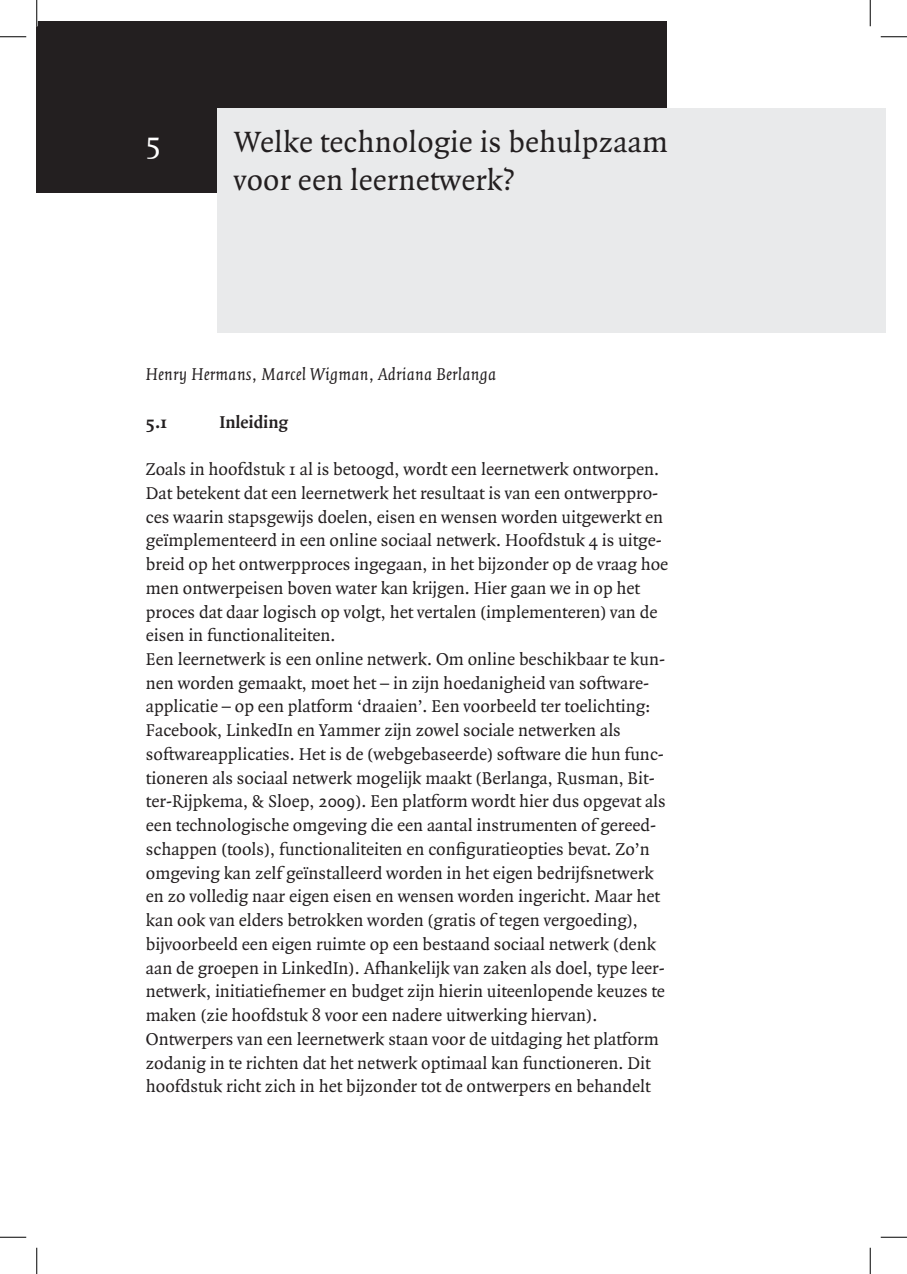
<style>
.page{position:relative;width:907px;height:1274px;background:#fff}
.page>*{position:absolute;margin:0;border:0;box-sizing:border-box;transform-origin:0 0}
.t1{font:31.5px/37.8px "Quadraat";letter-spacing:.005em;color:#231f20}
.t2{font:31.5px "Quadraat";color:#fff}
.t3{font:18.38px/23.8px "Quadraat";color:#231f20}
.t4{font:italic 18.38px "Quadraat";letter-spacing:.01em;color:#231f20}
.t5{font:700 18.38px "Quadraat";color:#231f20}
</style>
<div class="page">
<div style="left:37px;top:21px;width:630px;height:172px;background:#231f20"></div>
<div style="left:218px;top:108px;width:668px;height:225px;background:#e9eaeb"></div>
<hr style="left:36px;top:0;width:2px;height:26px;background:#fff">
<svg style="left:0;top:36px;width:26px;height:1px"></svg>
<svg style="left:881px;top:36px;width:26px;height:1px"></svg>
<svg style="left:0;top:1237px;width:26px;height:1px"></svg>
<svg style="left:881px;top:1237px;width:26px;height:1px"></svg>
<svg style="left:36px;top:0;width:1px;height:26px"></svg>
<svg style="left:36px;top:1248px;width:1px;height:26px"></svg>
<svg style="left:870px;top:0;width:1px;height:26px"></svg>
<svg style="left:870px;top:1248px;width:1px;height:26px"></svg>
<h1 class="t2" style="left:146px;top:129px;width:17px">5</h1>
<h1 class="t1" style="left:234px;top:125px;width:436px">Welke technologie is behulpzaam voor een leernetwerk?</h1>
<p class="t4" style="left:146px;top:367px;width:352px">Henry Hermans, Marcel Wigman, Adriana Berlanga</p>
<p class="t5" style="left:146px;top:414px;width:23px">5.1</p>
<p class="t5" style="left:219px;top:414px;width:70px">Inleiding</p>
<p class="t3" style="left:146px;top:458px;width:524px">Zoals in hoofdstuk 1 al is betoogd, wordt een leernetwerk ontworpen.<br>Dat betekent dat een leernetwerk het resultaat is van een ontwerppro&shy;ces waarin stapsgewijs doelen, eisen en wensen worden uitgewerkt en geïmplementeerd in een online sociaal netwerk. Hoofdstuk 4 is uitge&shy;breid op het ontwerpproces ingegaan, in het bijzonder op de vraag hoe men ontwerpeisen boven water kan krijgen. Hier gaan we in op het proces dat daar logisch op volgt, het vertalen (implementeren) van de eisen in functionaliteiten .<br>Een leernetwerk is een online netwerk. Om online beschikbaar te kun&shy;nen worden gemaakt, moet het – in zijn hoedanigheid van software&shy;applicatie – op een platform ‘draaien’. Een voorbeeld ter toelichting:<br>Facebook , LinkedIn en Yammer zijn zowel sociale netwerken als softwareapplicaties. Het is de (webgebaseerde) software die hun func&shy;tioneren als sociaal netwerk mogelijk maakt (Berlanga, Rusman, Bit&shy;ter-Rijpkema, &amp; Sloep, 2009). Een platform wordt hier dus opgevat als een technologische omgeving die een aantal instrumenten of gereed&shy;schappen (tools ), functionaliteiten en configuratieopties bevat. Zo’n omgeving kan zelf geïnstalleerd worden in het eigen bedrijfsnetwerk en zo volledig naar eigen eisen en wensen worden ingericht. Maar het kan ook van elders betrokken worden (gratis of tegen vergoeding), bijvoorbeeld een eigen ruimte op een bestaand sociaal netwerk (denk aan de groepen in LinkedIn). Afhankelijk van zaken als doel, type leer&shy;netwerk, initiatiefnemer en budget zijn hierin uiteenlopende keuzes te maken (zie hoofdstuk 8 voor een nadere uitwerking hiervan).<br>Ontwerpers van een leernetwerk staan voor de uitdaging het platform zodanig in te richten dat het netwerk optimaal kan functioneren. Dit hoofdstuk richt zich in het bijzonder tot de ontwerpers en behandelt</p>
</div>
